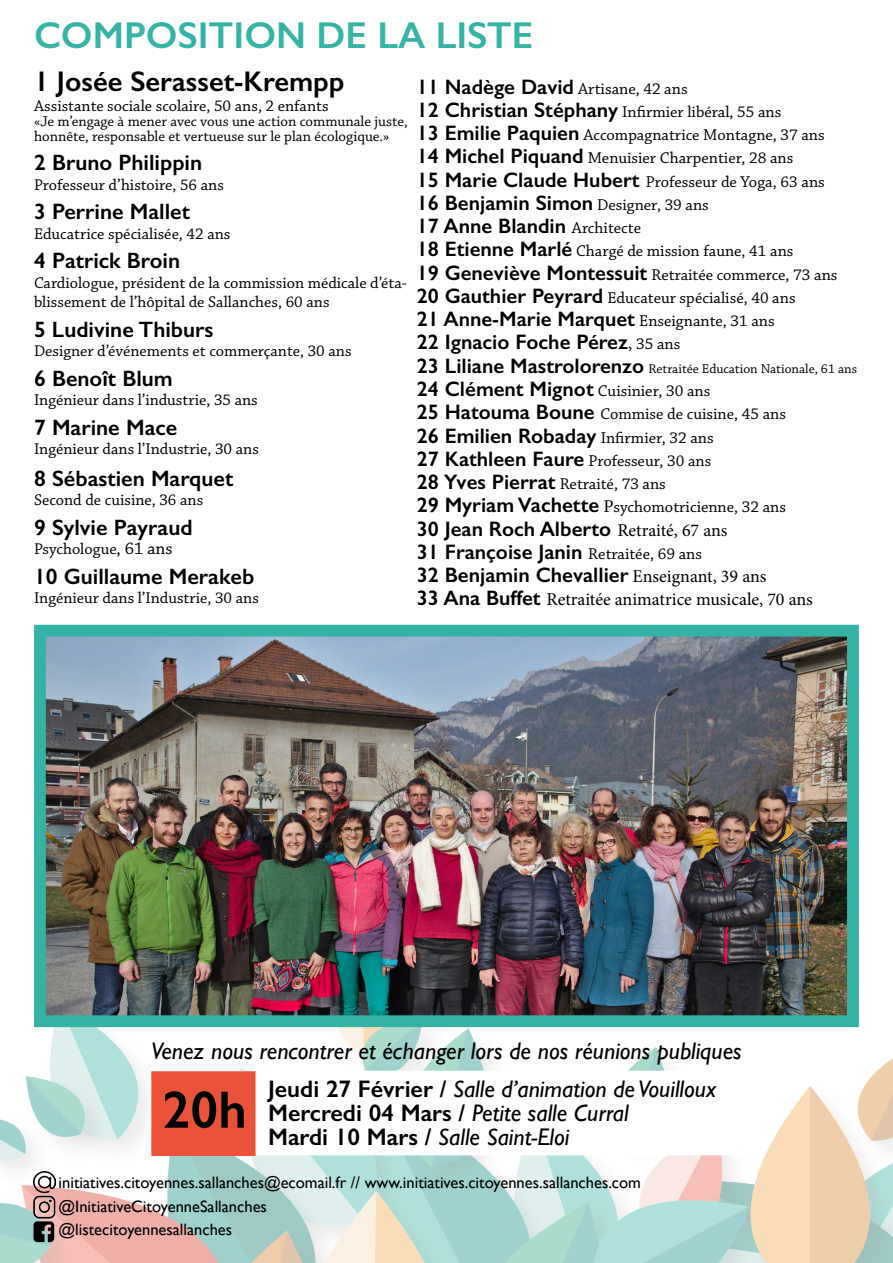
<style>
.page{position:relative;width:893px;height:1263px;background:#fff}
.page>*{position:absolute;margin:0;border:0;box-sizing:border-box;transform-origin:0 0}
.t1{font:600 52.8px "Gill Sans";color:#000}
.t2{font:600 37.5px "Gill Sans";color:#34b4a5}
.t3{font:600 28.5px "Gill Sans";color:#000}
.t4{font:italic 24px/24px "Gill Sans";color:#000}
.t5{font:600 22.35px "Gill Sans";color:#000}
.t6{font:600 21px/23.2px "Gill Sans";color:#000}
.t7{font:18px "Minion Pro";color:#000}
.t8{font:16.5px/23.2px "Chaparral Pro";color:#000}
.t9{font:16.5px "Gill Sans";color:#000}
.t10{font:16.35px/19.4px "Chaparral Pro";color:#000}
.t11{font:15px/15px "Chaparral Pro";color:#000}
.t12{font:13.5px "Chaparral Pro";color:#000}
.s1{font-size:17.85px}
.s2{font-family:"Gill Sans";font-weight:600;font-size:21px}
.s3{font-family:"Chaparral Pro";font-weight:400;font-size:16.5px}
.s4{font-family:"Minion Pro";font-weight:400;font-size:18px}
.s5{font-family:"Minion Pro";font-size:18px}
.s6{font-weight:600;font-style:normal}
</style>
<div class="page">
<svg style="left:0;top:1027px;width:893px;height:236px"></svg>
<div style="left:211px;top:1071px;width:531px;height:84px;background:#fff"></div>
<div style="left:151px;top:1071px;width:105px;height:85px;background:#ea533a"></div>
<img style="left:47px;top:638px;width:799px;height:376px">
<div style="left:34px;top:625px;width:825px;height:402px;border:12px solid #34b3a5"></div>
<img style="left:32px;top:1196px;width:24px;height:48px">
<img style="left:34px;top:1171px;width:21px;height:21px">
<h2 class="t2" style="left:34px;top:13px;width:501px">COMPOSITION DE LA LISTE</h2>
<h3 class="t3" style="left:34px;top:64px;width:312px">1 Josée Serasset-Krempp</h3>
<p class="t10" style="left:34px;top:96px;width:296px">Assistante sociale scolaire, 50 ans, 2 enfants</p>
<p class="t11" style="left:34px;top:114px;width:375px">«Je m’engage à mener avec vous une action communale juste, honnête, responsable et vertueuse sur le plan écologique.»</p>
<h3 class="t5" style="left:34px;top:149px;width:170px">2 Bruno Philippin</h3>
<p class="t10" style="left:34px;top:175px;width:191px">Professeur d’histoire, 56 ans</p>
<h3 class="t5" style="left:34px;top:198px;width:158px">3 Perrine Mallet</h3>
<p class="t10" style="left:34px;top:224px;width:198px">Educatrice spécialisée, 42 ans</p>
<h3 class="t5" style="left:34px;top:247px;width:148px">4 Patrick Broin</h3>
<p class="t10" style="left:34px;top:274px;width:375px">Cardiologue, président de la commission médicale d’éta&shy;blissement de l’hôpital de Sallanches, 60 ans</p>
<h3 class="t5" style="left:34px;top:316px;width:181px">5 Ludivine Thiburs</h3>
<p class="t10" style="left:34px;top:342px;width:319px">Designer d’événements et commerçante, 30 ans</p>
<h3 class="t5" style="left:34px;top:365px;width:140px">6 Benoît Blum</h3>
<p class="t10" style="left:34px;top:391px;width:225px">Ingénieur dans l’industrie, 35 ans</p>
<h3 class="t5" style="left:34px;top:414px;width:145px">7 Marine Mace</h3>
<p class="t10" style="left:34px;top:440px;width:226px">Ingénieur dans l’Industrie, 30 ans</p>
<h3 class="t5" style="left:34px;top:464px;width:201px">8 Sébastien Marquet</h3>
<p class="t10" style="left:34px;top:491px;width:171px">Second de cuisine, 36 ans</p>
<h3 class="t5" style="left:34px;top:514px;width:160px">9 Sylvie Payraud</h3>
<p class="t10" style="left:34px;top:540px;width:140px">Psychologue<span class="s1">, 61 ans</span></p>
<h3 class="t5" style="left:34px;top:563px;width:222px">10 Guillaume Merakeb</h3>
<p class="t10" style="left:34px;top:589px;width:226px">Ingénieur dans l’Industrie, 30 ans</p>
<p class="t8" style="left:417px;top:78px;width:410px"><span class="s2">11 Nadège David</span> Artisane, 42 ans<br><span class="s2">12 Christian Stéphany</span> Infirmier libéral, 55 ans<br><span class="s2">13 Emilie Paquien</span> Accompagnatrice Montagne, 37 ans <span class="s2">14 Michel Piquand</span> Menuisier Charpentier, 28 ans<br><span class="s2">15 Marie Claude Hubert</span> Professeur de Yoga, 63 ans</p>
<p class="t6" style="left:417px;top:191px;width:294px">16 Benjamin Simon <span class="s3">Designer, 39 ans<br></span>17 Anne Blandin <span class="s3">Architecte</span></p>
<p class="t8" style="left:417px;top:240px;width:422px"><span class="s2">18 Etienne Marlé</span> Chargé de mission faune, 41 ans<br><span class="s2">19 Geneviève Montessuit</span> Retraitée commerce, 73 ans<br><span class="s2">20 Gauthier Peyrard</span> Educateur spécialisé, 40 ans</p>
<p class="t6" style="left:417px;top:307px;width:360px">21 Anne-Marie Marquet <span class="s3">Enseignante, 31 ans<br></span>22 Ignacio Foche Pérez<span class="s4">,</span> <span class="s3">35 ans</span></p>
<p class="t12" style="left:417px;top:361px;width:442px"><span class="s2">23 Liliane Mastrolorenzo</span> Retraitée Education Nationale, 61 ans</p>
<p class="t6" style="left:417px;top:377px;width:295px">24 Clément Mignot <span class="s3">Cuisinier, 30 ans</span></p>
<p class="t8" style="left:417px;top:403px;width:371px"><span class="s2">25 Hatouma Boune</span> Commise de cuisine, 45 ans</p>
<p class="t6" style="left:417px;top:424px;width:298px">26 Emilien Robaday <span class="s3">Infirmier, 32 ans</span></p>
<p class="t8" style="left:417px;top:450px;width:371px"><span class="s2">27 Kathleen Faure</span> Professeur, 30 ans<br><span class="s2">28 Yves Pierrat</span> Retraité, 73 ans<br><span class="s2">29 Myriam Vachette</span> <span class="s5">P</span>sychomotricienne, 32 ans</p>
<p class="t6" style="left:417px;top:517px;width:351px">30 Jean Roch Alberto <span class="s4">Retraité, 67 ans<br></span>31 Françoise Janin <span class="s3">Retraitée, 69 ans<br></span>32 Benjamin Chevallier <span class="s4">Enseignant, 39 ans</span></p>
<p class="t7" style="left:417px;top:587px;width:397px"><span class="s2">33 Ana Buffet</span> Retraitée animatrice musicale, 70 ans</p>
<h3 class="t4" style="left:151px;top:1038px;width:592px">Venez nous rencontrer et échanger lors de nos réunions publiques</h3>
<h1 class="t1" style="left:162px;top:1078px;width:86px">20h</h1>
<h3 class="t4" style="left:268px;top:1076px;width:450px"><span class="s6">Jeudi 27 Février /</span> Salle d’animation de Vouilloux<br><span class="s6">Mercredi 04 Mars /</span> Petite salle Curral<br><span class="s6">Mardi 10 Mars /</span> Salle Saint-Eloi</h3>
<p class="t9" style="left:59px;top:1172px;width:584px">initiatives.citoyennes.sallanches@ecomail.fr // www.initiatives.citoyennes.sallanches.com</p>
<p class="t9" style="left:59px;top:1197px;width:210px">@InitiativeCitoyenneSallanches</p>
<p class="t9" style="left:59px;top:1220px;width:175px">@listecitoyennesallanches</p>
</div>
